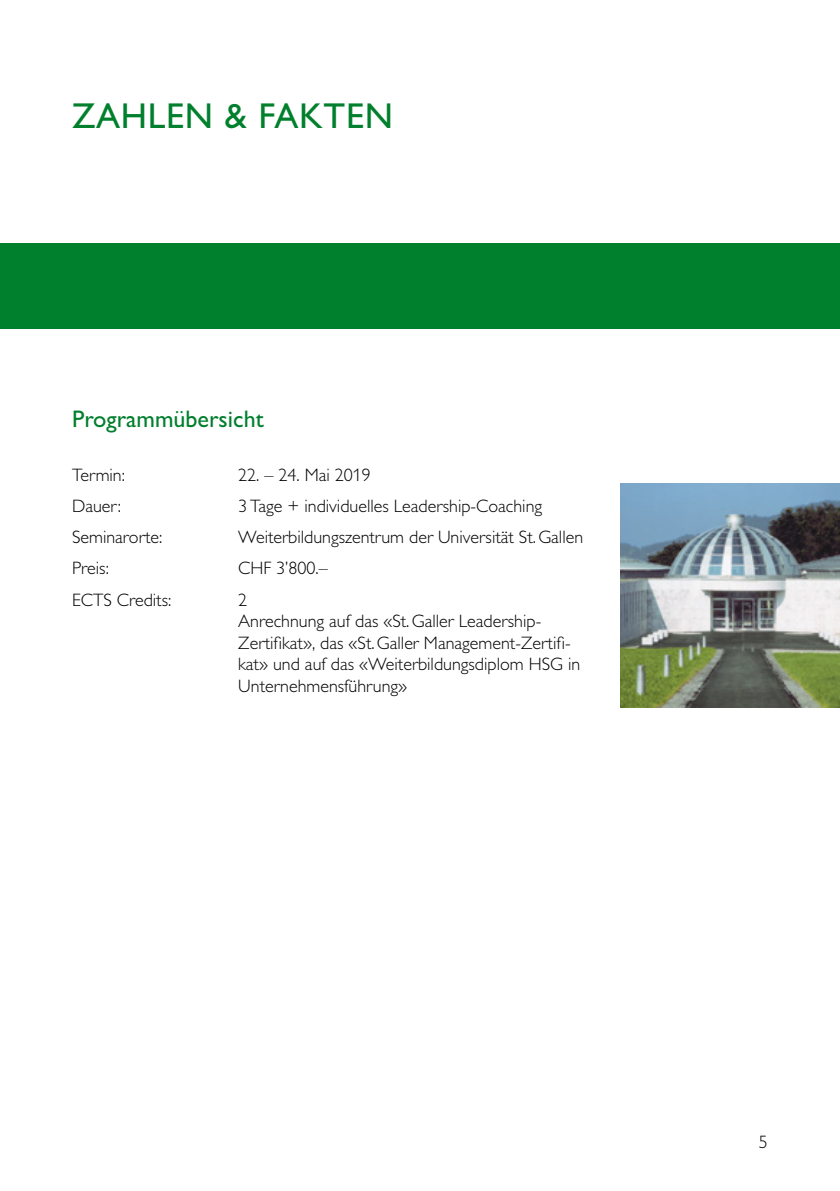
<style>
.page{position:relative;width:840px;height:1191px;background:#fff}
.page>*{position:absolute;margin:0;border:0;box-sizing:border-box;transform-origin:0 0}
.Top_Green_Titles{font:36px "Gill Alt One";letter-spacing:.02em;color:#007f2d}
.Body_Green_Titles{font:24px "Gill Alt One";color:#007f2d}
.Basic_Black{font:300 18px/21.6px "Gill Alt One";color:#000}
</style>
<div class="page">
<div style="left:0;top:244px;width:839px;height:85px;background:#007f2d"></div>
<img style="left:620px;top:484px;width:219px;height:223px">
<p class="Top_Green_Titles" style="left:72px;top:95px;width:322px">ZAHLEN &amp; FAKTEN</p>
<p class="Body_Green_Titles" style="left:72px;top:405px;width:193px">Programmübersicht</p>
<p class="Basic_Black" style="left:72px;top:464px;width:54px">Termin:</p>
<p class="Basic_Black" style="left:238px;top:464px;width:134px">22. – 24. Mai 2019</p>
<p class="Basic_Black" style="left:72px;top:495px;width:50px">Dauer:</p>
<p class="Basic_Black" style="left:238px;top:495px;width:305px">3 Tage + individuelles Leadership-Coaching</p>
<p class="Basic_Black" style="left:72px;top:526px;width:92px">Seminarorte:</p>
<p class="Basic_Black" style="left:238px;top:526px;width:346px">Weiterbildungszentrum der Universität St.Gallen</p>
<p class="Basic_Black" style="left:72px;top:557px;width:38px">Preis:</p>
<p class="Basic_Black" style="left:238px;top:557px;width:91px">CHF 3’800.–</p>
<p class="Basic_Black" style="left:72px;top:589px;width:101px">ECTS Credits:</p>
<p class="Basic_Black" style="left:238px;top:589px;width:343px">2<br>Anrechnung auf das «St.Galler Leadership-Zertifikat», das «St.Galler Management-Zertifi&shy;kat» und auf das «Weiterbildungsdiplom HSG in Unternehmensführung»</p>
<p class="Basic_Black" style="left:758px;top:1130px;width:10px">5</p>
</div>
